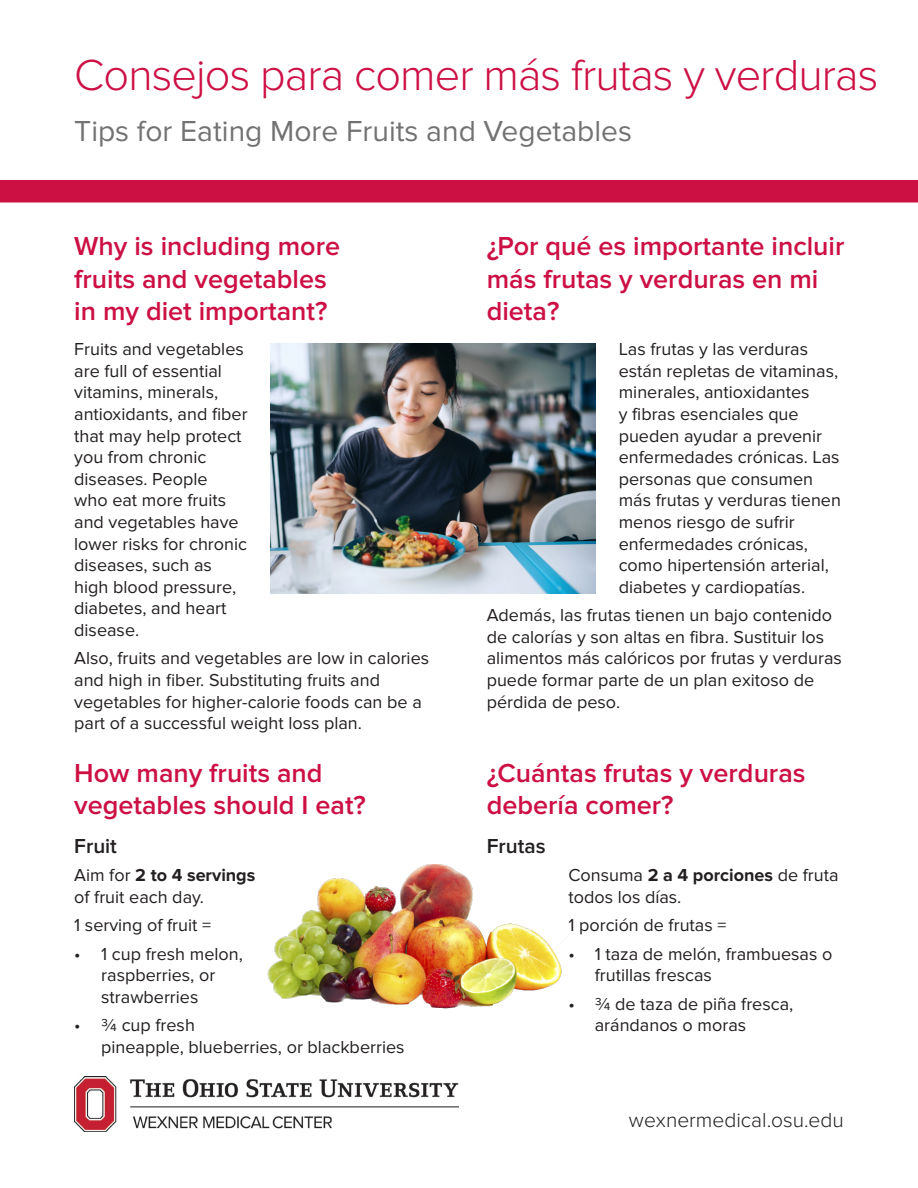
<style>
.page{position:relative;width:918px;height:1188px;background:#fff}
.page>*{position:absolute;margin:0;border:0;box-sizing:border-box;transform-origin:0 0}
.t1{font:300 45px "Proxima Nova";letter-spacing:-.02em;color:#cd1044}
.t2{font:30px "Proxima Nova";color:#717271}
.t3{font:600 27px/32.4px "Proxima Nova";color:#cd1044}
.t4{font:300 21px "Proxima Nova";color:#231f20}
.t5{font:600 21px "Proxima Nova";color:#231f20}
.t6{font:18px/21.6px "Proxima Nova";color:#231f20}
.s1{font-weight:700}
</style>
<div class="page">
<div style="left:0;top:180px;width:918px;height:22px;background:#cd1044"></div>
<img style="left:74px;top:1076px;width:385px;height:55px">
<img style="left:270px;top:344px;width:325px;height:250px">
<img style="left:267px;top:864px;width:295px;height:145px">
<h1 class="t1" style="left:74px;top:49px;width:806px">Consejos para comer más frutas y verduras</h1>
<h1 class="t2" style="left:74px;top:113px;width:559px">Tips for Eating More Fruits and Vegetables</h1>
<h2 class="t3" style="left:74px;top:231px;width:267px">Why is including more fruits and vegetables in my diet important?</h2>
<p class="t6" style="left:74px;top:339px;width:175px">Fruits and vegetables are full of essential vitamins, minerals, antioxidants, and fiber that may help protect you from chronic diseases. People<br>who eat more fruits and vegetables have lower risks for chronic diseases, such as high blood pressure, diabetes, and heart disease.</p>
<p class="t6" style="left:74px;top:648px;width:356px">Also, fruits and vegetables are low in calories and high in fiber. Substituting fruits and vegetables for higher-calorie foods can be a part of a successful weight loss plan.</p>
<h2 class="t3" style="left:74px;top:757px;width:293px">How many fruits and vegetables should I eat?</h2>
<h3 class="t5" style="left:74px;top:834px;width:44px">Fruit</h3>
<p class="t6" style="left:74px;top:865px;width:183px">Aim for <span class="s1">2 to 4 servings </span>of fruit each day.</p>
<p class="t6" style="left:74px;top:915px;width:138px">1 serving of fruit =</p>
<p class="t6" style="left:101px;top:943px;width:143px;text-indent:-27px">• 1 cup fresh melon, raspberries, or strawberries</p>
<p class="t6" style="left:101px;top:1015px;width:305px;text-indent:-27px">• ¾ cup fresh<br>pineapple, blueberries, or blackberries</p>
<h2 class="t3" style="left:487px;top:231px;width:359px">¿Por qué es importante incluir más frutas y verduras en mi dieta?</h2>
<p class="t6" style="left:619px;top:339px;width:224px">Las frutas y las verduras están repletas de vitaminas, minerales, antioxidantes<br>y fibras esenciales que pueden ayudar a prevenir enfermedades crónicas. Las personas que consumen más frutas y verduras tienen menos riesgo de sufrir enfermedades crónicas, como hipertensión arterial, diabetes y cardiopatías.</p>
<p class="t6" style="left:487px;top:605px;width:357px">Además, las frutas tienen un bajo contenido de calorías y son altas en fibra. Sustituir los alimentos más calóricos por frutas y verduras puede formar parte de un plan exitoso de pérdida de peso.</p>
<h2 class="t3" style="left:487px;top:757px;width:320px">¿Cuántas frutas y verduras debería comer?</h2>
<h3 class="t5" style="left:487px;top:834px;width:60px">Frutas</h3>
<p class="t6" style="left:568px;top:865px;width:272px">Consuma <span class="s1">2 a 4 porciones</span> de fruta todos los días.</p>
<p class="t6" style="left:568px;top:915px;width:159px">1 porción de frutas =</p>
<p class="t6" style="left:595px;top:943px;width:239px;text-indent:-26px">• 1 taza de melón, frambuesas o frutillas frescas</p>
<p class="t6" style="left:595px;top:993px;width:200px;text-indent:-26px">• ¾ de taza de piña fresca, arándanos o moras</p>
<p class="t4" style="left:629px;top:1108px;width:216px">wexnermedical.osu.edu</p>
</div>
